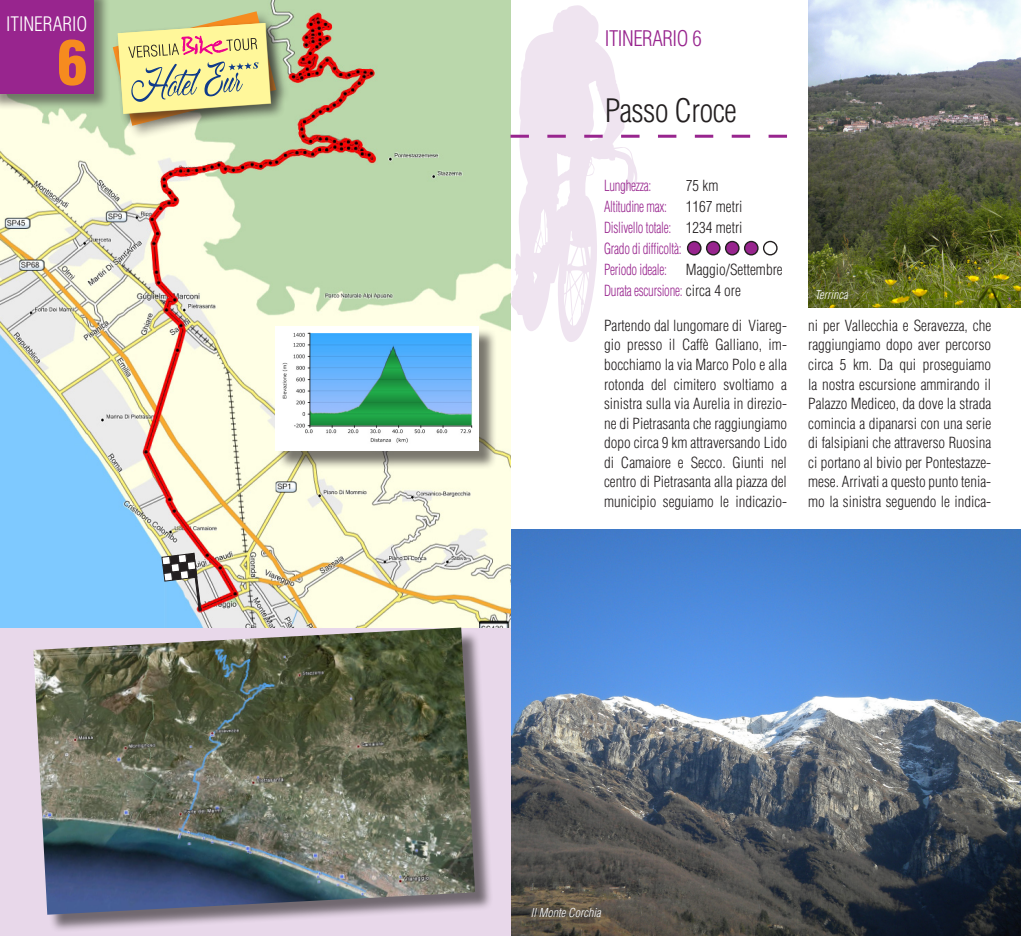
<style>
.page{position:relative;width:1021px;height:936px;background:#fff}
.page>*{position:absolute;margin:0;border:0;box-sizing:border-box;transform-origin:0 0}
.t1{font:900 condensed 60px "Helvetica";color:#f68b1f}
.t2{font:300 condensed 31.5px "Helvetica";letter-spacing:-.02em;color:#231f20}
.t3{font:300 condensed 21px "Helvetica";letter-spacing:-.02em;color:#98258e}
.t4{font:300 condensed 19.5px "Helvetica";color:#fff}
.t5{font:300 condensed 15px/19.5px "Helvetica";color:#231f20;text-align:justify}
.t6{font:300 condensed 15px/21px "Helvetica";letter-spacing:-.02em;color:#98258e;scale:.85 1}
.t7{font:italic 300 condensed 12px "Helvetica";color:#fff}
.s1{color:#98258e}
</style>
<div class="page">
<img style="left:510px;top:529px;width:510px;height:406px">
<div style="left:0;top:627px;width:510px;height:308px;background:#e8d8ea"></div>
<img style="left:0;top:0;width:510px;height:627px">
<svg style="left:510px;top:5px;width:128px;height:337px;fill:#efe4f0"></svg>
<svg style="left:510px;top:135px;width:277px;height:3px"></svg>
<div style="left:0;top:0;width:111px;height:111px;background:#231f20;opacity:.5"></div>
<div style="left:0;top:0;width:94px;height:94px;background:#98258e"></div>
<div style="left:277px;top:328px;width:220px;height:142px;background:#231f20;opacity:.6"></div>
<div style="left:275px;top:326px;width:204px;height:125px;background:#fff"></div>
<img style="left:282px;top:332px;width:190px;height:111px">
<div style="left:36px;top:629px;width:456px;height:303px;background:#231f20;opacity:.6"></div>
<img style="left:33px;top:627px;width:442px;height:287px">
<div style="left:687px;top:241px;width:14px;height:14px;background:#98258e;border-radius:50%"></div>
<div style="left:687px;top:241px;width:14px;height:14px;border:1px solid #231f20;border-radius:50%"></div>
<div style="left:706px;top:241px;width:14px;height:14px;background:#98258e;border-radius:50%"></div>
<div style="left:706px;top:241px;width:14px;height:14px;border:1px solid #231f20;border-radius:50%"></div>
<div style="left:725px;top:241px;width:14px;height:14px;background:#98258e;border-radius:50%"></div>
<div style="left:725px;top:241px;width:14px;height:14px;border:1px solid #231f20;border-radius:50%"></div>
<div style="left:744px;top:241px;width:14px;height:14px;background:#98258e;border-radius:50%"></div>
<div style="left:744px;top:241px;width:14px;height:14px;border:1px solid #231f20;border-radius:50%"></div>
<div style="left:763px;top:241px;width:14px;height:14px;border:1px solid #231f20;border-radius:50%"></div>
<img style="left:808px;top:0;width:212px;height:307px">
<svg style="left:161px;top:552px;width:40px;height:59px"></svg>
<div style="left:109px;top:8px;width:181px;height:131px;background:#231f20;opacity:.4"></div>
<div style="left:115px;top:20px;width:170px;height:109px;background:#231f20;opacity:.4"></div>
<svg style="left:113px;top:11px;width:163px;height:115px"></svg>
<p class="t4" style="left:6px;top:12px;width:83px">ITINERARIO</p>
<p class="t1" style="left:57px;top:25px;width:31px">6</p>
<p class="t3" style="left:604px;top:27px;width:98px">ITINERARIO 6</p>
<p class="t2" style="left:604px;top:92px;width:133px">Passo Croce</p>
<p class="t6" style="left:604px;top:174px;width:93px">Lunghezza:<br>Altitudine max:<br>Dislivello totale:<br>Grado di difficoltà:<br>Periodo ideale:</p>
<p class="t5" style="left:686px;top:174px;width:58px;line-height:21px;text-align:left">75 km<br>1167 metri<br>1234 metri</p>
<p class="t5" style="left:604px;top:258px;width:180px;line-height:21px;text-indent:82px">Maggio/Settembre<br><span class="s1">Durata escursione:</span> circa 4 ore</p>
<p class="t5" style="left:604px;top:315px;width:184px">Partendo dal lungomare di Viareg&shy;gio presso il Caffè Galliano, im&shy;bocchiamo la via Marco Polo e alla rotonda del cimitero svoltiamo a sinistra sulla via Aurelia in direzio&shy;ne di Pietrasanta che raggiungiamo dopo circa 9 km attraversando Lido di Camaiore e Secco. Giunti nel centro di Pietrasanta alla piazza del municipio seguiamo le indicazio-</p>
<p class="t7" style="left:814px;top:288px;width:35px">Terrinca</p>
<p class="t5" style="left:808px;top:315px;width:184px">ni per Vallecchia e Seravezza, che raggiungiamo dopo aver percorso circa 5 km. Da qui proseguiamo la nostra escursione ammirando il Palazzo Mediceo, da dove la strada comincia a dipanarsi con una serie di falsipiani che attraverso Ruosina ci portano al bivio per Pontestazze&shy;mese. Arrivati a questo punto tenia&shy;mo la sinistra seguendo le indica-</p>
<p class="t7" style="left:531px;top:905px;width:71px">Il Monte Corchia</p>
</div>
